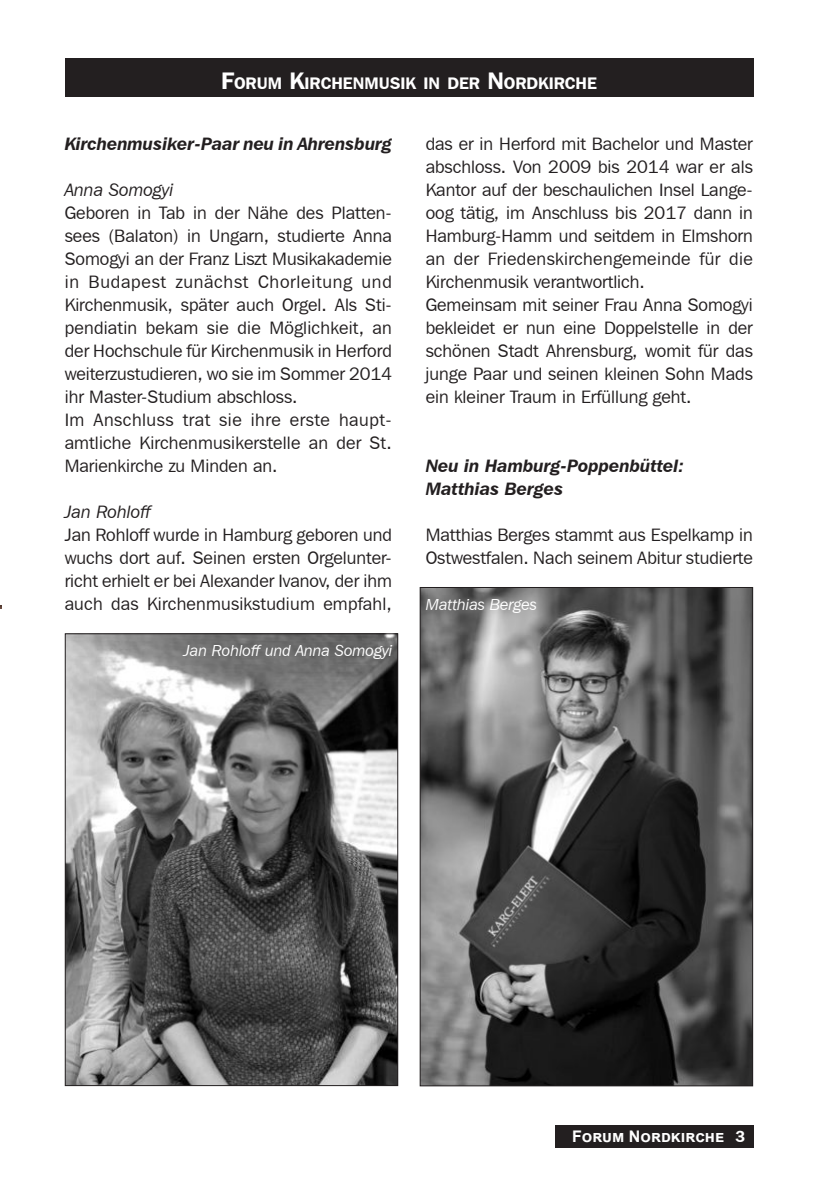
<style>
.page{position:relative;width:840px;height:1191px;background:#fff}
.page>*{position:absolute;margin:0;border:0;box-sizing:border-box;transform-origin:0 0}
.t1{font:18px/23px "Franklin Gothic IT Cby BT";color:#231f20}
.t2{font:italic 600 18px/23px "Franklin Gothic IT Cby BT";color:#231f20}
.t3{font:italic 18px "Franklin Gothic IT Cby BT";color:#231f20}
.t4{font:600 16.8px "Franklin Gothic IT Cby BT";color:#fff}
.t5{font:italic 16px "Franklin Gothic IT Cby BT";color:#fff}
.t6{font:700 16px "Arial";color:#fff}
.s1{font-size:24px}
.s2{font-family:"Franklin Gothic IT Cby BT";font-weight:600}
</style>
<div class="page">
<div style="left:555px;top:1125px;width:198px;height:22px;background:#231f20"></div>
<div style="left:65px;top:58px;width:688px;height:38px;background:#231f20"></div>
<img style="left:67px;top:635px;width:329px;height:449px">
<div style="left:65px;top:633px;width:333px;height:453px;border:1px solid #231f20"></div>
<img style="left:421px;top:589px;width:329px;height:495px">
<p class="t4" style="left:221px;top:73px;width:377px"><span class="s1">F</span>ORUM <span class="s1">K</span>IRCHENMUSIK IN DER <span class="s1">N</span>ORDKIRCHE</p>
<p class="t2" style="left:65px;top:134px;width:328px">Kirchenmusiker-Paar neu in Ahrensburg</p>
<p class="t3" style="left:65px;top:183px;width:110px">Anna Somogyi</p>
<p class="t1" style="left:65px;top:203px;width:328px">Geboren in Tab in der Nähe des Platten&shy;sees (Balaton) in Ungarn, studierte Anna Somogyi an der Franz Liszt Musikakademie in Budapest zunächst Chorleitung und Kirchenmusik, später auch Orgel. Als Sti&shy;pendiatin bekam sie die Möglichkeit, an der Hochschule für Kirchenmusik in Herford weiterzustudieren, wo sie im Sommer 2014 ihr Master-Studium abschloss.<br>Im Anschluss trat sie ihre erste haupt&shy;amtliche Kirchenmusikerstelle an der St.<br>Marienkirche zu Minden an.</p>
<p class="t3" style="left:65px;top:505px;width:87px">Jan Rohloff</p>
<p class="t1" style="left:65px;top:525px;width:328px;text-align:justify">Jan Rohloff wurde in Hamburg geboren und wuchs dort auf. Seinen ersten Orgelunter&shy;richt erhielt er bei Alexander Ivanov, der ihm auch das Kirchenmusikstudium empfahl,</p>
<p class="t5" style="left:184px;top:644px;width:210px">Jan Rohloff und Anna Somogyi</p>
<p class="t1" style="left:425px;top:134px;width:328px">das er in Herford mit Bachelor und Master abschloss. Von 2009 bis 2014 war er als Kantor auf der beschaulichen Insel Lange&shy;oog tätig, im Anschluss bis 2017 dann in Hamburg-Hamm und seitdem in Elmshorn an der Friedenskirchengemeinde für die Kirchenmusik verantwortlich.<br>Gemeinsam mit seiner Frau Anna Somogyi bekleidet er nun eine Doppelstelle in der schönen Stadt Ahrensburg, womit für das junge Paar und seinen kleinen Sohn Mads ein kleiner Traum in Erfüllung geht.</p>
<p class="t2" style="left:425px;top:456px;width:260px">Neu in Hamburg-Poppenbüttel:<br>Matthias Berges</p>
<p class="t1" style="left:425px;top:525px;width:328px">Matthias Berges stammt aus Espelkamp in<br>Ostwestfalen. Nach seinem Abitur studierte</p>
<p class="t5" style="left:425px;top:599px;width:113px">Matthias Berges</p>
<p class="t6" style="left:571px;top:1125px;width:175px">Forum Nordkirche <span class="s2">3</span></p>
</div>
